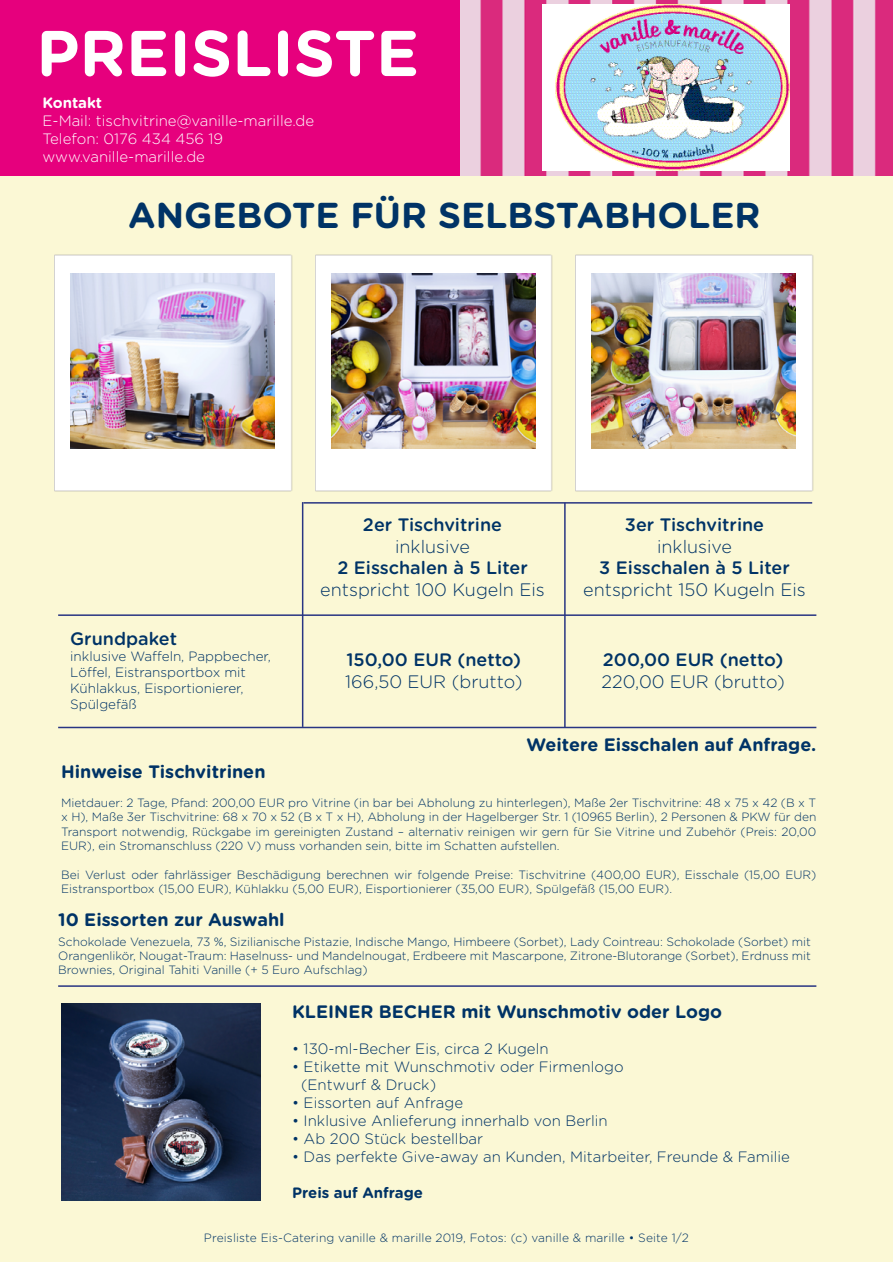
<style>
.page{position:relative;width:893px;height:1263px;background:#fff}
.page>*{position:absolute;margin:0;border:0;box-sizing:border-box;transform-origin:0 0}
.t1{font:700 64.5px "Gotham Rounded";color:#fff}
.t2{font:700 36px "Gotham Rounded";color:#036}
.t3{font:500 18px "Gotham Rounded";color:#036}
.t4{font:700 18px "Gotham Rounded";color:#036}
.t5{font:300 18px "Gotham Rounded";color:#036}
.t6{font:300 15px/18px "Gotham Rounded";color:#036}
.t7{font:300 15px/18px "Gotham Rounded";color:#fff}
.t8{font:700 15px "Gotham Rounded";color:#036}
.t9{font:700 15px "Gotham Rounded";color:#fff}
.t10{font:300 13.5px/16.2px "Gotham Rounded";color:#036}
.t11{font:300 12px/14.4px "Gotham Rounded";color:#036;text-align:justify}
</style>
<div class="page">
<div style="left:0;top:0;width:893px;height:1261px;background:#fbf8d5"></div>
<hr style="left:303px;top:502px;width:509px;height:2px;background:#283583">
<hr style="left:58px;top:614px;width:758px;height:2px;background:#283583">
<hr style="left:58px;top:727px;width:758px;height:1px;background:#283583">
<hr style="left:302px;top:502px;width:1px;height:225px;background:#283583">
<hr style="left:564px;top:503px;width:2px;height:224px;background:#283583">
<img style="left:459px;top:0;width:434px;height:175px">
<img style="left:542px;top:5px;width:247px;height:165px">
<img style="left:54px;top:254px;width:239px;height:238px">
<img style="left:315px;top:254px;width:238px;height:238px">
<img style="left:575px;top:254px;width:239px;height:238px">
<img style="left:70px;top:273px;width:204px;height:175px">
<img style="left:331px;top:273px;width:204px;height:175px">
<img style="left:592px;top:273px;width:204px;height:175px">
<div style="left:0;top:0;width:459px;height:175px;background:#e6007d"></div>
<img style="left:61px;top:1003px;width:199px;height:197px">
<hr style="left:58px;top:985px;width:758px;height:2px;background:#283583">
<h1 class="t1" style="left:36px;top:6px;width:384px">PREISLISTE</h1>
<p class="t9" style="left:43px;top:91px;width:61px">Kontakt</p>
<p class="t7" style="left:43px;top:111px;width:273px">E-Mail: tischvitrine@vanille-marille.de<br>Telefon: 0176 434 456 19 www.vanille-marille.de</p>
<h2 class="t2" style="left:128px;top:188px;width:634px">ANGEBOTE FÜR SELBSTABHOLER</h2>
<h3 class="t3" style="left:363px;top:512px;width:141px">2er Tischvitrine</h3>
<h3 class="t5" style="left:395px;top:534px;width:76px">inklusive</h3>
<h3 class="t3" style="left:337px;top:555px;width:192px">2 Eisschalen à 5 Liter</h3>
<h3 class="t5" style="left:320px;top:577px;width:226px">entspricht 100 Kugeln Eis</h3>
<h3 class="t3" style="left:70px;top:625px;width:109px">Grundpaket</h3>
<p class="t10" style="left:70px;top:647px;width:202px">inklusive Waffeln, Pappbecher,<br>Löffel, Eistransportbox mit<br>Kühlakkus, Eisportionierer,<br>Spülgefäß</p>
<h3 class="t3" style="left:346px;top:647px;width:176px">150,00 EUR (netto)</h3>
<h3 class="t5" style="left:345px;top:669px;width:179px">166,50 EUR (brutto)</h3>
<h3 class="t3" style="left:625px;top:512px;width:141px">3er Tischvitrine</h3>
<h3 class="t5" style="left:657px;top:534px;width:76px">inklusive</h3>
<h3 class="t3" style="left:599px;top:555px;width:192px">3 Eisschalen à 5 Liter</h3>
<h3 class="t5" style="left:583px;top:577px;width:224px">entspricht 150 Kugeln Eis</h3>
<h3 class="t3" style="left:603px;top:647px;width:182px">200,00 EUR (netto)</h3>
<h3 class="t5" style="left:602px;top:669px;width:185px">220,00 EUR (brutto)</h3>
<h3 class="t4" style="left:526px;top:732px;width:291px">Weitere Eisschalen auf Anfrage.</h3>
<h3 class="t4" style="left:61px;top:758px;width:206px">Hinweise Tischvitrinen</h3>
<p class="t11" style="left:61px;top:795px;width:757px">Mietdauer: 2 Tage, Pfand: 200,00 EUR pro Vitrine (in bar bei Abholung zu hinterlegen), Maße 2er Tischvitrine: 48 x 75 x 42 (B x T x H), Maße 3er Tischvitrine: 68 x 70 x 52 (B x T x H), Abholung in der Hagelberger Str. 1 (10965 Berlin), 2 Personen &amp; PKW für den Transport notwendig, Rückgabe im gereinigten Zustand – alternativ reinigen wir gern für Sie Vitrine und Zubehör (Preis: 20,00<br>EUR), ein Stromanschluss (220 V) muss vorhanden sein, bitte im Schatten aufstellen.</p>
<p class="t11" style="left:61px;top:867px;width:757px">Bei Verlust oder fahrlässiger Beschädigung berechnen wir folgende Preise: Tischvitrine (400,00 EUR), Eisschale (15,00 EUR)<br>Eistransportbox (15,00 EUR), Kühlakku (5,00 EUR), Eisportionierer (35,00 EUR), Spülgefäß (15,00 EUR).</p>
<h3 class="t4" style="left:58px;top:906px;width:228px">10 Eissorten zur Auswahl</h3>
<p class="t11" style="left:58px;top:934px;width:754px">Schokolade Venezuela, 73 %, Sizilianische Pistazie, Indische Mango, Himbeere (Sorbet), Lady Cointreau: Schokolade (Sorbet) mit Orangenlikör, Nougat-Traum: Haselnuss- und Mandelnougat, Erdbeere mit Mascarpone, Zitrone-Blutorange (Sorbet), Erdnuss mit Brownies, Original Tahiti Vanille (+ 5 Euro Aufschlag)</p>
<h3 class="t4" style="left:292px;top:998px;width:432px">KLEINER BECHER mit Wunschmotiv oder Logo</h3>
<p class="t6" style="left:292px;top:1039px;width:258px">• 130-ml-Becher Eis, circa 2 Kugeln</p>
<p class="t6" style="left:301px;top:1057px;width:324px;text-indent:-9px">• Etikette mit Wunschmotiv oder Firmenlogo (Entwurf &amp; Druck)</p>
<p class="t6" style="left:292px;top:1093px;width:173px">• Eissorten auf Anfrage</p>
<p class="t6" style="left:292px;top:1111px;width:317px">• Inklusive Anlieferung innerhalb von Berlin</p>
<p class="t6" style="left:292px;top:1129px;width:193px">• Ab 200 Stück bestellbar</p>
<p class="t6" style="left:292px;top:1147px;width:499px">• Das perfekte Give-away an Kunden, Mitarbeiter, Freunde &amp; Familie</p>
<p class="t8" style="left:292px;top:1182px;width:132px">Preis auf Anfrage</p>
<p class="t11" style="left:204px;top:1230px;width:486px">Preisliste Eis-Catering vanille &amp; marille 2019, Fotos: (c) vanille &amp; marille • Seite 1/2</p>
</div>
